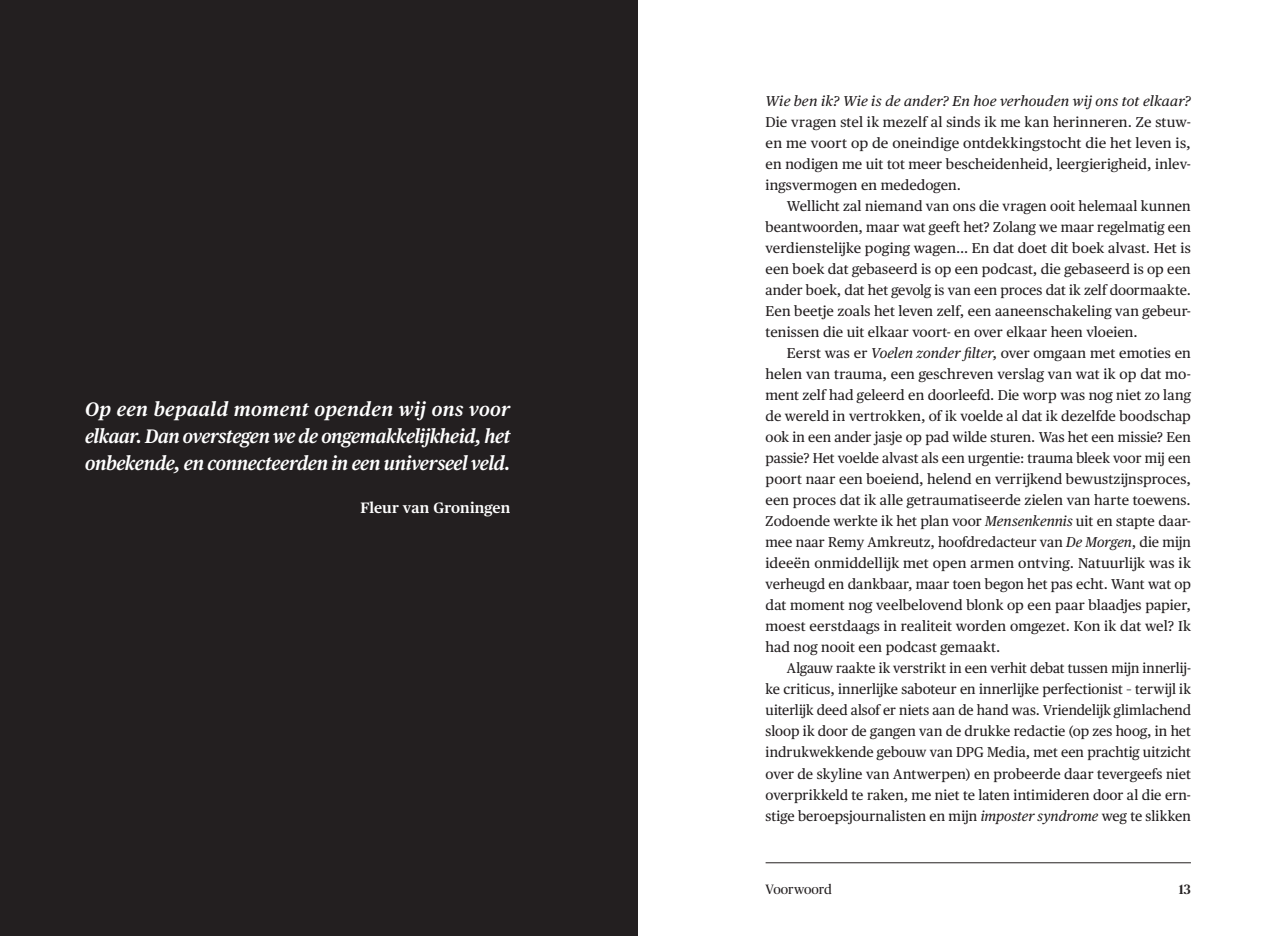
<style>
.page{position:relative;width:1276px;height:936px;background:#fff}
.page>*{position:absolute;margin:0;border:0;box-sizing:border-box;transform-origin:0 0}
.t1{font:italic 600 19.5px/27px "Publico Text";letter-spacing:-.02em;color:#fff;text-align:justify}
.t2{font:600 15px "Publico Text";color:#fff}
.t3{font:14.25px/21px "Publico Text";letter-spacing:.005em;color:#231f20;text-align:justify}
.t4{font:italic 14.25px "Publico Text";letter-spacing:.01em;color:#231f20}
.t5{font:13.5px "Publico";letter-spacing:-.005em;color:#231f20}
.t6{font:500 13.5px "Publico";color:#231f20}
.s1{font-style:italic}
</style>
<div class="page">
<hr style="left:765px;top:862px;width:426px;height:1px;background:#231f20">
<div style="left:0;top:0;width:638px;height:935px;background:#231f20"></div>
<h1 class="t1" style="left:85px;top:395px;width:427px">Op een bepaald moment openden wij ons voor elkaar. Dan overstegen we de ongemakkelijkheid, het onbekende, en connecteerden in een universeel veld.</h1>
<p class="t2" style="left:360px;top:498px;width:151px">Fleur van Groningen</p>
<p class="t4" style="left:765px;top:93px;width:427px">Wie ben ik? Wie is de ander? En hoe verhouden wij ons tot elkaar?</p>
<p class="t3" style="left:765px;top:112px;width:427px">Die vragen stel ik mezelf al sinds ik me kan herinneren. Ze stuw&shy;en me voort op de oneindige ontdekkingstocht die het leven is, en nodigen me uit tot meer bescheidenheid, leergierigheid, inlev&shy;ingsvermogen en mededogen.</p>
<p class="t3" style="left:765px;top:196px;width:427px;text-indent:21px">Wellicht zal niemand van ons die vragen ooit helemaal kunnen beantwoorden, maar wat geeft het? Zolang we maar regelmatig een verdienstelijke poging wagen… En dat doet dit boek alvast. Het is een boek dat gebaseerd is op een podcast, die gebaseerd is op een ander boek, dat het gevolg is van een proces dat ik zelf doormaakte.<br>Een beetje zoals het leven zelf, een aaneenschakeling van gebeur&shy;tenissen die uit elkaar voort- en over elkaar heen vloeien.</p>
<p class="t3" style="left:765px;top:343px;width:427px;text-indent:21px">Eerst was er <span class="s1">Voelen zonder filter</span>, over omgaan met emoties en helen van trauma, een geschreven verslag van wat ik op dat mo&shy;ment zelf had geleerd en doorleefd. Die worp was nog niet zo lang de wereld in vertrokken, of ik voelde al dat ik dezelfde boodschap ook in een ander jasje op pad wilde sturen. Was het een missie? Een passie? Het voelde alvast als een urgentie: trauma bleek voor mij een poort naar een boeiend, helend en verrijkend bewustzijnsproces, een proces dat ik alle getraumatiseerde zielen van harte toewens.<br>Zodoende werkte ik het plan voor <span class="s1">Mensenkennis</span> uit en stapte daar&shy;mee naar Remy Amkreutz, hoofdredacteur van <span class="s1">De Morgen</span>, die mijn ideeën onmiddellijk met open armen ontving. Natuurlijk was ik verheugd en dankbaar, maar toen begon het pas echt. Want wat op dat moment nog veelbelovend blonk op een paar blaadjes papier, moest eerstdaags in realiteit worden omgezet. Kon ik dat wel? Ik had nog nooit een podcast gemaakt.</p>
<p class="t3" style="left:765px;top:658px;width:427px;text-indent:21px">Algauw raakte ik verstrikt in een verhit debat tussen mijn innerlij&shy;ke criticus, innerlijke saboteur en innerlijke perfectionist – terwijl ik uiterlijk deed alsof er niets aan de hand was. Vriendelijk glimlachend sloop ik door de gangen van de drukke redactie (op zes hoog, in het indrukwekkende gebouw van DPG Media, met een prachtig uitzicht over de skyline van Antwerpen) en probeerde daar tevergeefs niet overprikkeld te raken, me niet te laten intimideren door al die ern&shy;stige beroepsjournalisten en mijn <span class="s1">imposter syndrome</span> weg te slikken</p>
<p class="t5" style="left:765px;top:881px;width:68px">Voorwoord</p>
<p class="t6" style="left:1178px;top:881px;width:14px">13</p>
</div>
